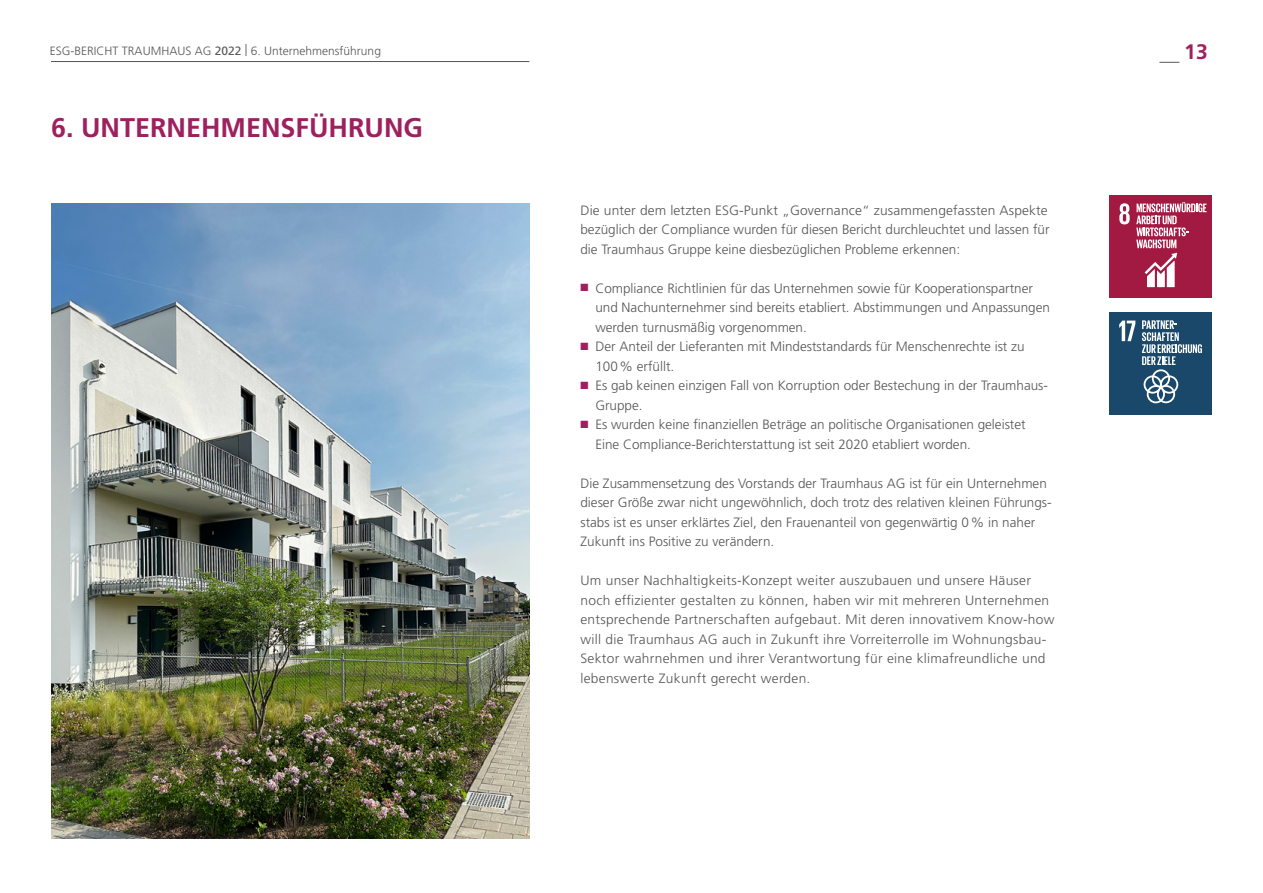
<style>
.page{position:relative;width:1263px;height:893px;background:#fff}
.page>*{position:absolute;margin:0;border:0;box-sizing:border-box;transform-origin:0 0}
.t1{font:700 27px "Frutiger LT Pro";color:#9e215f}
.t2{font:700 21px "Frutiger LT Pro";color:#9e215f}
.t3{font:300 13.5px/19.5px "Frutiger LT Pro";color:#565656}
.t4{font:300 13.5px/19.5px "Frutiger LT Pro";letter-spacing:.02em;color:#565656}
.t5{font:300 12px "Frutiger LT Pro";color:#565656}
.s1{font-weight:400}
.s2{color:#9e215f}
</style>
<div class="page">
<hr style="left:51px;top:61px;width:478px;height:1px;background:#565656">
<svg style="left:1159px;top:62px;width:20px;height:1px"></svg>
<div style="left:1110px;top:195px;width:102px;height:102px;background:#a21942"></div>
<svg style="left:1119px;top:203px;width:11px;height:21px"></svg>
<svg style="left:1136px;top:202px;width:70px;height:85px"></svg>
<div style="left:1110px;top:312px;width:102px;height:102px;background:#19486a"></div>
<svg style="left:1119px;top:321px;width:16px;height:20px"></svg>
<svg style="left:1142px;top:320px;width:60px;height:83px"></svg>
<img style="left:51px;top:204px;width:478px;height:635px">
<p class="t5" style="left:50px;top:44px;width:332px">ESG-BERICHT TRAUMHAUS AG <span class="s1">2022</span> | 6. Unternehmensführung</p>
<h2 class="t2" style="left:1184px;top:39px;width:25px">13</h2>
<h1 class="t1" style="left:51px;top:111px;width:374px">6. UNTERNEHMENSFÜHRUNG</h1>
<p class="t3" style="left:580px;top:200px;width:471px">Die unter dem letzten ESG-Punkt „Governance“ zusammengefassten Aspekte bezüglich der Compliance wurden für diesen Bericht durchleuchtet und lassen für die Traumhaus Gruppe keine diesbezüglichen Probleme erkennen:</p>
<p class="t3" style="left:595px;top:278px;width:456px;text-indent:-15px"><span class="s2">■</span> Compliance Richtlinien für das Unternehmen sowie für Kooperationspartner und Nachunternehmer sind bereits etabliert. Abstimmungen und Anpassungen werden turnusmäßig vorgenommen.</p>
<p class="t3" style="left:595px;top:337px;width:431px;text-indent:-15px"><span class="s2">■</span> Der Anteil der Lieferanten mit Mindeststandards für Menschenrechte ist zu<br>100% erfüllt.</p>
<p class="t3" style="left:595px;top:376px;width:454px;text-indent:-15px"><span class="s2">■</span> Es gab keinen einzigen Fall von Korruption oder Bestechung in der Traumhaus-<br>Gruppe.</p>
<p class="t3" style="left:595px;top:415px;width:432px;text-indent:-15px"><span class="s2">■</span> Es wurden keine finanziellen Beträge an politische Organisationen geleistet<br>Eine Compliance-Berichterstattung ist seit 2020 etabliert worden.</p>
<p class="t3" style="left:580px;top:473px;width:473px">Die Zusammensetzung des Vorstands der Traumhaus AG ist für ein Unternehmen dieser Größe zwar nicht ungewöhnlich, doch trotz des relativen kleinen Führungs&shy;stabs ist es unser erklärtes Ziel, den Frauenanteil von gegenwärtig 0% in naher Zukunft ins Positive zu verändern.</p>
<p class="t4" style="left:580px;top:571px;width:476px">Um unser Nachhaltigkeits-Konzept weiter auszubauen und unsere Häuser noch effizienter gestalten zu können, haben wir mit mehreren Unternehmen entsprechende Partnerschaften aufgebaut. Mit deren innovativem Know-how will die Traumhaus AG auch in Zukunft ihre Vorreiterrolle im Wohnungsbau-Sektor wahrnehmen und ihrer Verantwortung für eine klimafreundliche und lebenswerte Zukunft gerecht werden.</p>
</div>
